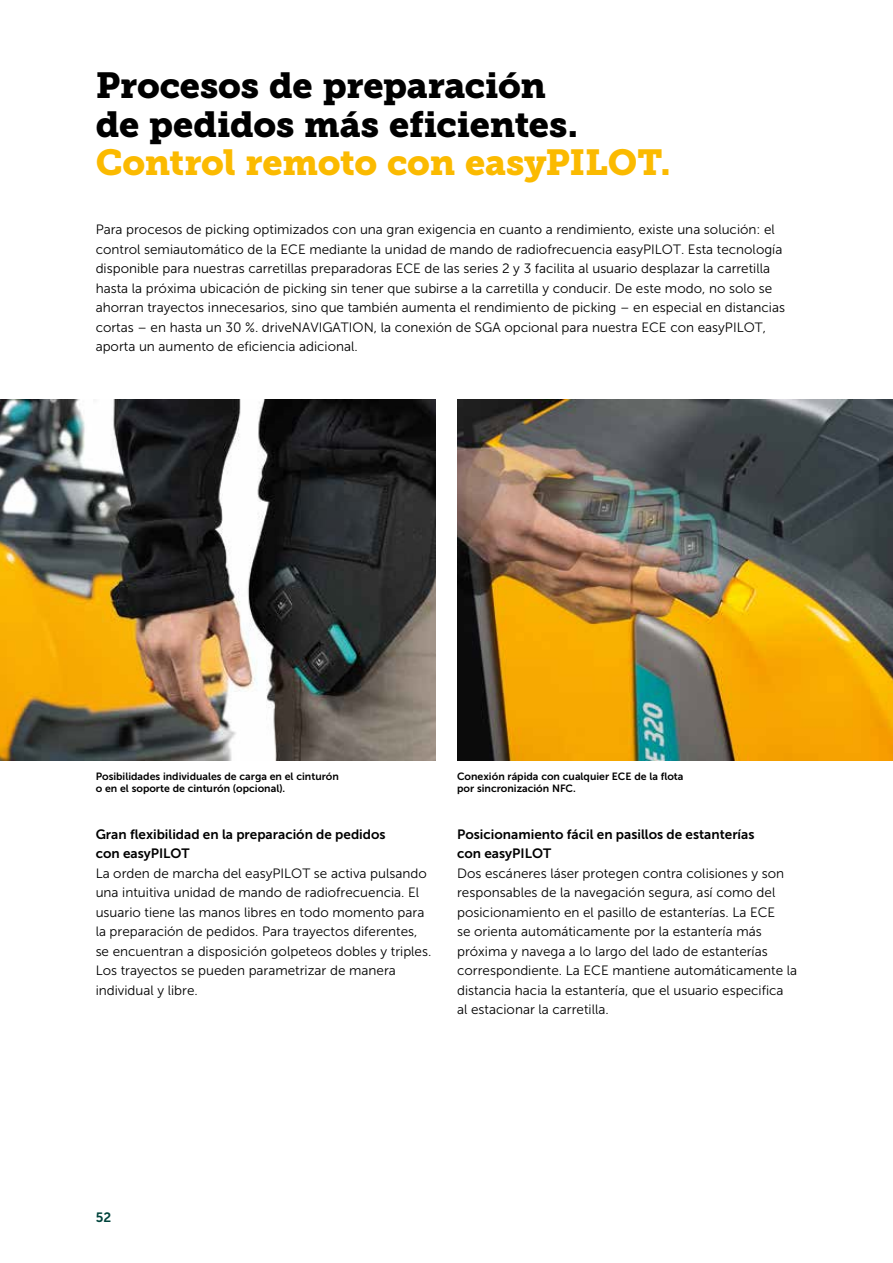
<style>
.page{position:relative;width:893px;height:1263px;background:#fff}
.page>*{position:absolute;margin:0;border:0;box-sizing:border-box;transform-origin:0 0}
.t1{font:36px/39px "Museo JH Slab 900";letter-spacing:-.005em;color:#000}
.t2{font:36px "Museo JH Slab 900";letter-spacing:-.005em;color:#fbba00}
.t3{font:13.5px/19.5px "Museo JH Sans 300";color:#000}
.t4{font:13.5px/19.5px "Museo JH Sans 700";color:#000}
.t5{font:13.5px "Museo JH Sans 700";color:#00443c}
.t6{font:10.5px/12px "Museo JH Sans 700";color:#000}
</style>
<div class="page">
<img style="left:0;top:400px;width:436px;height:360px">
<img style="left:457px;top:400px;width:436px;height:360px">
<h1 class="t1" style="left:96px;top:66px;width:484px">Procesos de preparación de pedidos más eficientes.</h1>
<h1 class="t2" style="left:96px;top:142px;width:577px">Control remoto con easyPILOT.</h1>
<p class="t3" style="left:96px;top:220px;width:691px">Para procesos de picking optimizados con una gran exigencia en cuanto a rendimiento, existe una solución: el control semiautomático de la ECE mediante la unidad de mando de radiofrecuencia easyPILOT. Esta tecnología disponible para nuestras carretillas preparadoras ECE de las series 2 y 3 facilita al usuario desplazar la carretilla hasta la próxima ubicación de picking sin tener que subirse a la carretilla y conducir. De este modo, no solo se ahorran trayectos innecesarios, sino que también aumenta el rendimiento de picking – en especial en distancias cortas – en hasta un 30 %. driveNAVIGATION, la conexión de SGA opcional para nuestra ECE con easyPILOT, aporta un aumento de eficiencia adicional.</p>
<p class="t6" style="left:96px;top:770px;width:245px">Posibilidades individuales de carga en el cinturón o en el soporte de cinturón (opcional).</p>
<p class="t6" style="left:457px;top:770px;width:228px">Conexión rápida con cualquier ECE de la flota por sincronización NFC.</p>
<p class="t4" style="left:96px;top:824px;width:291px">Gran flexibilidad en la preparación de pedidos con easyPILOT</p>
<p class="t3" style="left:96px;top:863px;width:337px">La orden de marcha del easyPILOT se activa pulsando una intuitiva unidad de mando de radiofrecuencia. El usuario tiene las manos libres en todo momento para la preparación de pedidos. Para trayectos diferentes, se encuentran a disposición golpeteos dobles y triples.<br>Los trayectos se pueden parametrizar de manera individual y libre.</p>
<p class="t4" style="left:457px;top:824px;width:299px">Posicionamiento fácil en pasillos de estanterías con easyPILOT</p>
<p class="t3" style="left:457px;top:863px;width:342px">Dos escáneres láser protegen contra colisiones y son responsables de la navegación segura, así como del posicionamiento en el pasillo de estanterías. La ECE<br>se orienta automáticamente por la estantería más próxima y navega a lo largo del lado de estanterías correspondiente. La ECE mantiene automáticamente la distancia hacia la estantería, que el usuario especifica al estacionar la carretilla.</p>
<p class="t5" style="left:96px;top:1210px;width:17px">52</p>
</div>
